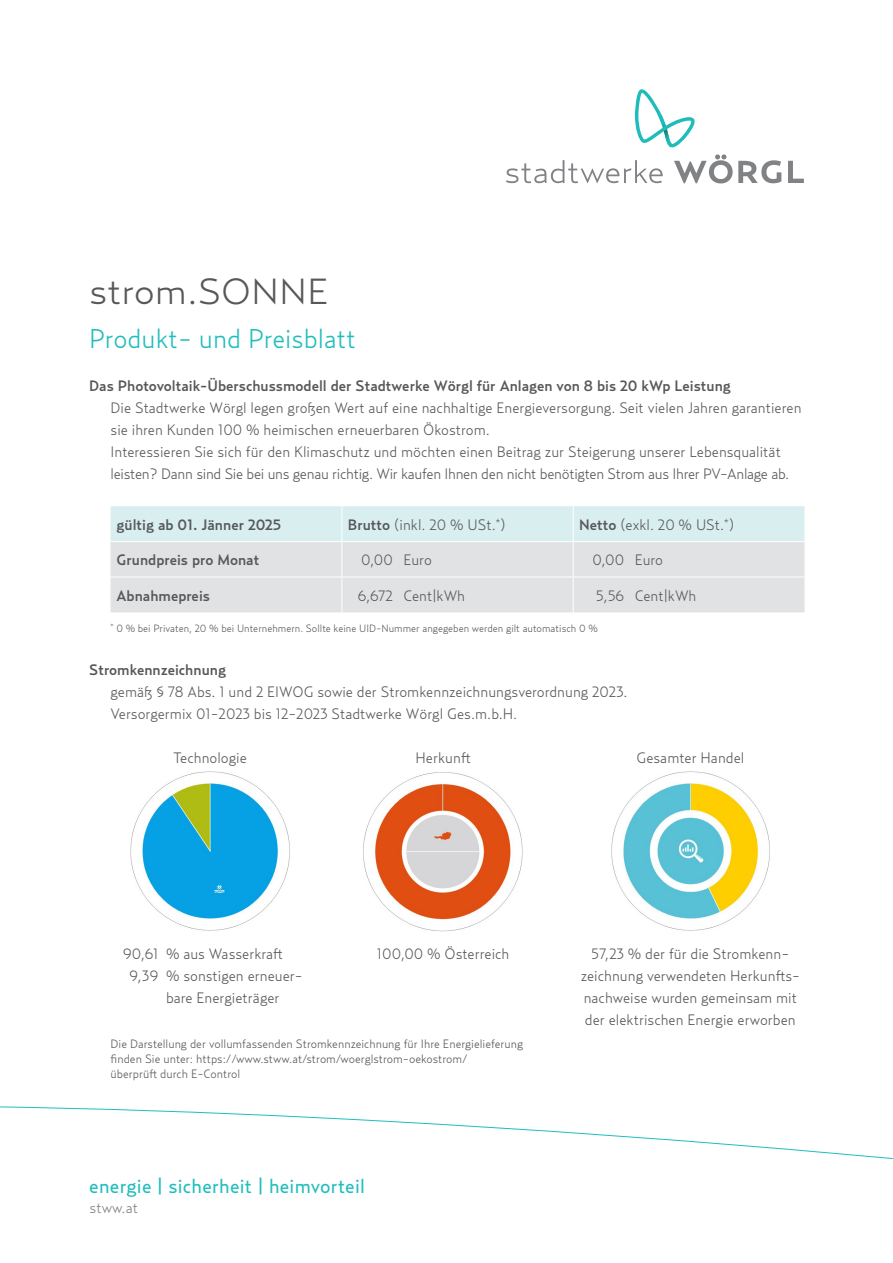
<style>
.page{position:relative;width:893px;height:1263px;background:#fff}
.page>*{position:absolute;margin:0;border:0;box-sizing:border-box;transform-origin:0 0}
.t1{font:300 36px "Relay Wide";color:#57585a}
.t2{font:300 27px "Relay";color:#21bdbd}
.t3{font:19.8px "Relay";letter-spacing:.01em;color:#21bdbd}
.t4{font:300 15px/21.9px "Relay";color:#57585a}
.t5{font:500 15px "Relay";color:#57585a}
.t6{font:300 15px "Relay";color:#808285}
.t7{font:300 12px/15px "Relay";color:#57585a}
.t8{font:300 10.5px "Relay";color:#57585a}
.s1{font-weight:500}
</style>
<div class="page">
<div style="left:111px;top:506px;width:693px;height:35px;background:#d8eeef"></div>
<div style="left:111px;top:542px;width:693px;height:70px;background:#e1e2e4"></div>
<hr style="left:341px;top:506px;width:1px;height:35px;background:#fff">
<hr style="left:573px;top:506px;width:1px;height:35px;background:#fff">
<hr style="left:341px;top:542px;width:1px;height:35px;background:#fff">
<hr style="left:573px;top:542px;width:1px;height:35px;background:#fff">
<hr style="left:111px;top:577px;width:231px;height:1px;background:#fff">
<hr style="left:342px;top:577px;width:231px;height:1px;background:#fff">
<hr style="left:341px;top:577px;width:1px;height:35px;background:#fff">
<hr style="left:573px;top:577px;width:231px;height:1px;background:#fff">
<hr style="left:573px;top:577px;width:1px;height:35px;background:#fff">
<svg style="left:506px;top:160px;width:157px;height:23px"></svg>
<svg style="left:674px;top:154px;width:107px;height:29px"></svg>
<svg style="left:788px;top:161px;width:16px;height:22px"></svg>
<svg style="left:635px;top:89px;width:60px;height:58px"></svg>
<svg style="left:0;top:1106px;width:893px;height:54px"></svg>
<img style="left:130px;top:771px;width:160px;height:160px">
<img style="left:363px;top:772px;width:160px;height:160px">
<img style="left:611px;top:771px;width:159px;height:160px">
<h1 class="t1" style="left:89px;top:269px;width:242px">strom.SONNE</h1>
<h2 class="t2" style="left:89px;top:322px;width:268px">Produkt- und Preisblatt</h2>
<p class="t5" style="left:89px;top:377px;width:643px">Das Photovoltaik-Überschussmodell der Stadtwerke Wörgl für Anlagen von 8 bis 20 kWp Leistung</p>
<p class="t4" style="left:111px;top:397px;width:692px">Die Stadtwerke Wörgl legen großen Wert auf eine nachhaltige Energieversorgung. Seit vielen Jahren garantieren sie ihren Kunden 100 % heimischen erneuerbaren Ökostrom.<br>Interessieren Sie sich für den Klimaschutz und möchten einen Beitrag zur Steigerung unserer Lebensqualität leisten? Dann sind Sie bei uns genau richtig. Wir kaufen Ihnen den nicht benötigten Strom aus Ihrer PV-Anlage ab.</p>
<p class="t5" style="left:117px;top:515px;width:166px">gültig ab 01. Jänner 2025</p>
<p class="t4" style="left:348px;top:514px;width:159px"><span class="s1">Brutto</span> (inkl. 20 % USt.<sup>*</sup>)</p>
<p class="t4" style="left:579px;top:514px;width:156px"><span class="s1">Netto</span> (exkl. 20 % USt.<sup>*</sup>)</p>
<p class="t5" style="left:117px;top:551px;width:144px">Grundpreis pro Monat</p>
<p class="t4" style="left:361px;top:549px;width:72px">0,00 Euro</p>
<p class="t4" style="left:592px;top:549px;width:72px">0,00 Euro</p>
<p class="t5" style="left:117px;top:586px;width:95px">Abnahmepreis</p>
<p class="t4" style="left:358px;top:584px;width:109px">6,672 Cent|kWh</p>
<p class="t4" style="left:596px;top:584px;width:102px">5,56 Cent|kWh</p>
<p class="t8" style="left:111px;top:621px;width:489px"><sup>*</sup> 0 % bei Privaten, 20 % bei Unternehmern. Sollte keine UID-Nummer angegeben werden gilt automatisch 0 %</p>
<p class="t5" style="left:89px;top:661px;width:138px">Stromkennzeichnung</p>
<p class="t4" style="left:111px;top:681px;width:518px">gemäß § 78 Abs. 1 und 2 EIWOG sowie der Stromkennzeichnungsverordnung 2023.<br>Versorgermix 01-2023 bis 12-2023 Stadtwerke Wörgl Ges.m.b.H.</p>
<p class="t4" style="left:173px;top:746px;width:75px">Technologie</p>
<p class="t4" style="left:416px;top:746px;width:57px">Herkunft</p>
<p class="t4" style="left:636px;top:746px;width:109px">Gesamter Handel</p>
<p class="t4" style="left:123px;top:943px;width:161px">90,61 % aus Wasserkraft</p>
<p class="t4" style="left:130px;top:964px;width:175px">9,39 % sonstigen erneuer-</p>
<p class="t4" style="left:166px;top:986px;width:115px">bare Energieträger</p>
<p class="t4" style="left:377px;top:943px;width:134px">100,00 % Österreich</p>
<p class="t7" style="left:111px;top:1036px;width:414px">Die Darstellung der vollumfassenden Stromkennzeichnung für Ihre Energielieferung finden Sie unter: https://www.stww.at/strom/woerglstrom-oekostrom/<br>überprüft durch E-Control</p>
<h3 class="t3" style="left:89px;top:1174px;width:277px">energie | sicherheit | heimvorteil</h3>
<p class="t6" style="left:90px;top:1199px;width:50px">stww.at</p>
<p class="t4" style="left:581px;top:943px;width:221px;text-align:center">57,23 % der für die Stromkenn&shy;zeichnung verwendeten Herkunfts&shy;nachweise wurden gemeinsam mit der elektrischen Energie erworben</p>
</div>
